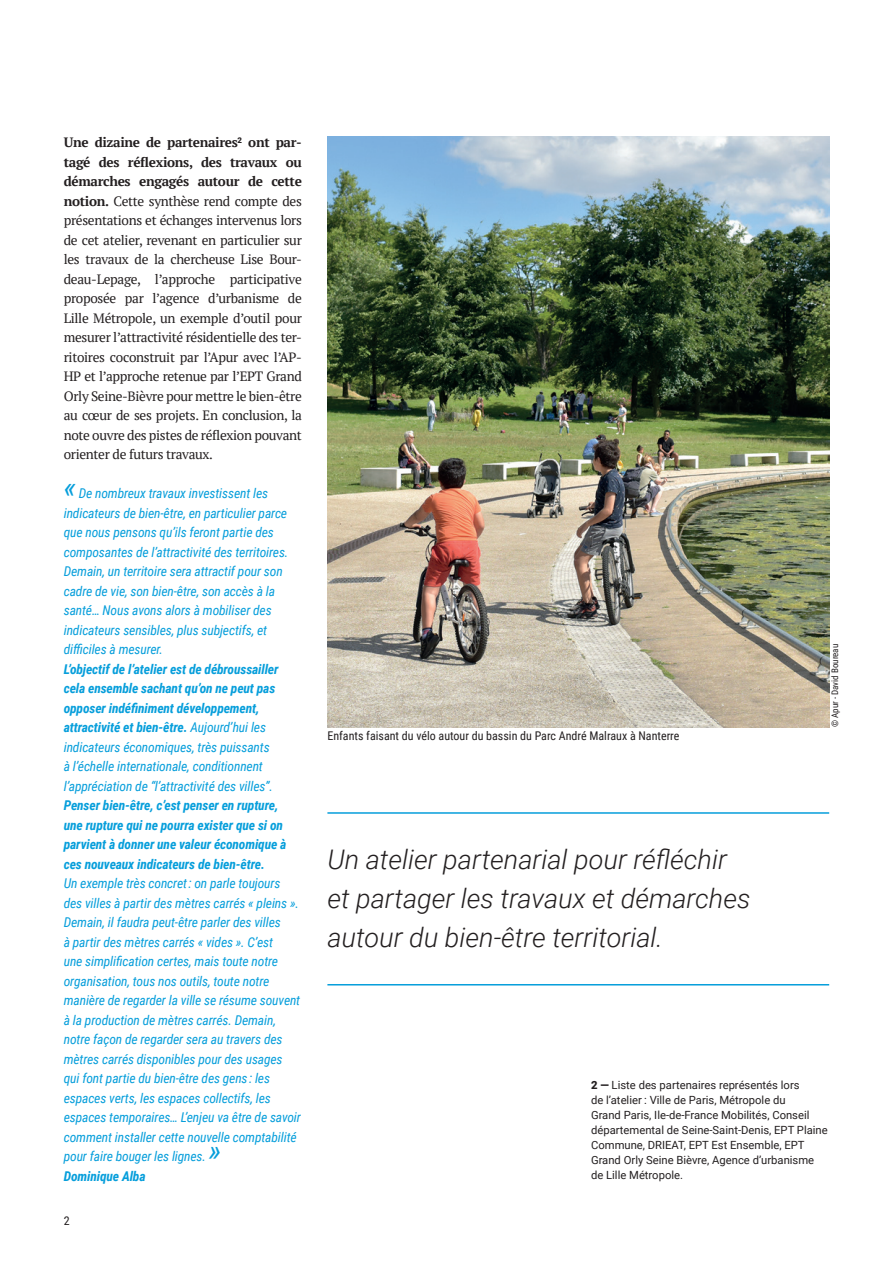
<style>
.page{position:relative;width:893px;height:1263px;background:#fff}
.page>*{position:absolute;margin:0;border:0;box-sizing:border-box;transform-origin:0 0}
.t1{font:italic 30px "Roboto Condensed";color:#069edb}
.t2{font:italic 300 27px/39px "Roboto";color:#231f20}
.t3{font:italic 13.5px/19.5px "Roboto Condensed";letter-spacing:-.01em;color:#069edb}
.t4{font:13.5px/19.5px "PT Serif";letter-spacing:-.025em;color:#231f20;text-align:justify}
.t5{font:italic 700 13.5px/19.5px "Roboto Condensed";letter-spacing:-.01em;color:#069edb}
.t6{font:12px "Roboto Condensed";color:#231f20}
.t7{font:11.25px/15px "Roboto";color:#231f20}
.t8{font:9px "Roboto Condensed";color:#231f20}
.s1{font-weight:700}
.s2{font-weight:400}
.s3{font-weight:900}
</style>
<div class="page">
<hr style="left:327px;top:812px;width:502px;height:2px;background:#069edb">
<hr style="left:327px;top:984px;width:502px;height:1px;background:#069edb">
<img style="left:327px;top:136px;width:502px;height:591px">
<p class="t4" style="left:64px;top:132px;width:240px"><span class="s1">Une dizaine de partenaires</span><sup>2</sup> <span class="s1">ont par&shy;tagé des réflexions, des travaux ou démarches engagés autour de cette notion.</span> Cette synthèse rend compte des présentations et échanges intervenus lors de cet atelier, revenant en particulier sur les travaux de la chercheuse Lise Bour&shy;deau-Lepage, l’approche participative proposée par l’agence d’urbanisme de Lille Métropole, un exemple d’outil pour mesurer l’attractivité résidentielle des ter&shy;ritoires coconstruit par l’Apur avec l’AP-HP et l’approche retenue par l’EPT Grand Orly Seine-Bièvre pour mettre le bien-être au cœur de ses projets. En conclusion, la note ouvre des pistes de réflexion pouvant orienter de futurs travaux.</p>
<h1 class="t1" style="left:64px;top:466px;width:14px">«</h1>
<p class="t3" style="left:64px;top:483px;width:226px;text-indent:15px">De nombreux travaux investissent les indicateurs de bien-être, en particulier parce que nous pensons qu’ils feront partie des composantes de l’attractivité des territoires.<br>Demain, un territoire sera attractif pour son cadre de vie, son bien-être, son accès à la santé… Nous avons alors à mobiliser des indicateurs sensibles, plus subjectifs, et difficiles à mesurer.</p>
<p class="t5" style="left:64px;top:658px;width:216px">L’objectif de l’atelier est de débroussailler cela ensemble sachant qu’on ne peut pas opposer indéfiniment développement, attractivité et bien-être. <span class="s2">Aujourd’hui les indicateurs économiques, très puissants à l’échelle internationale, conditionnent l’appréciation de “l’attractivité des villes”.</span></p>
<p class="t5" style="left:64px;top:795px;width:224px">Penser bien-être, c’est penser en rupture, une rupture qui ne pourra exister que si on parvient à donner une valeur économique à ces nouveaux indicateurs de bien-être.</p>
<p class="t3" style="left:64px;top:873px;width:239px">Un exemple très concret : on parle toujours des villes à partir des mètres carrés « pleins ».<br>Demain, il faudra peut-être parler des villes<br>à partir des mètres carrés « vides ». C’est<br>une simplification certes, mais toute notre organisation, tous nos outils, toute notre manière de regarder la ville se résume souvent à la production de mètres carrés. Demain, notre façon de regarder sera au travers des mètres carrés disponibles pour des usages qui font partie du bien-être des gens : les espaces verts, les espaces collectifs, les espaces temporaires… L’enjeu va être de savoir comment installer cette nouvelle comptabilité pour faire bouger les lignes.</p>
<h1 class="t1" style="left:209px;top:1129px;width:14px">»</h1>
<p class="t5" style="left:64px;top:1166px;width:83px">Dominique Alba</p>
<p class="t6" style="left:64px;top:1212px;width:7px">2</p>
<p class="t6" style="left:327px;top:728px;width:354px">Enfants faisant du vélo autour du bassin du Parc André Malraux à Nanterre</p>
<h2 class="t2" style="left:327px;top:838px;width:424px">Un atelier partenarial pour réfléchir et partager les travaux et démarches autour du bien-être territorial.</h2>
<p class="t8" style="left:829px;top:727px;width:85px;rotate:-90deg">© Apur - David Boureau</p>
<p class="t7" style="left:591px;top:1077px;width:238px"><span class="s3">2 —</span> Liste des partenaires représentés lors<br>de l’atelier : Ville de Paris, Métropole du<br>Grand Paris, Ile-de-France Mobilités, Conseil départemental de Seine-Saint-Denis, EPT Plaine Commune, DRIEAT, EPT Est Ensemble, EPT Grand Orly Seine Bièvre, Agence d’urbanisme de Lille Métropole.</p>
</div>
